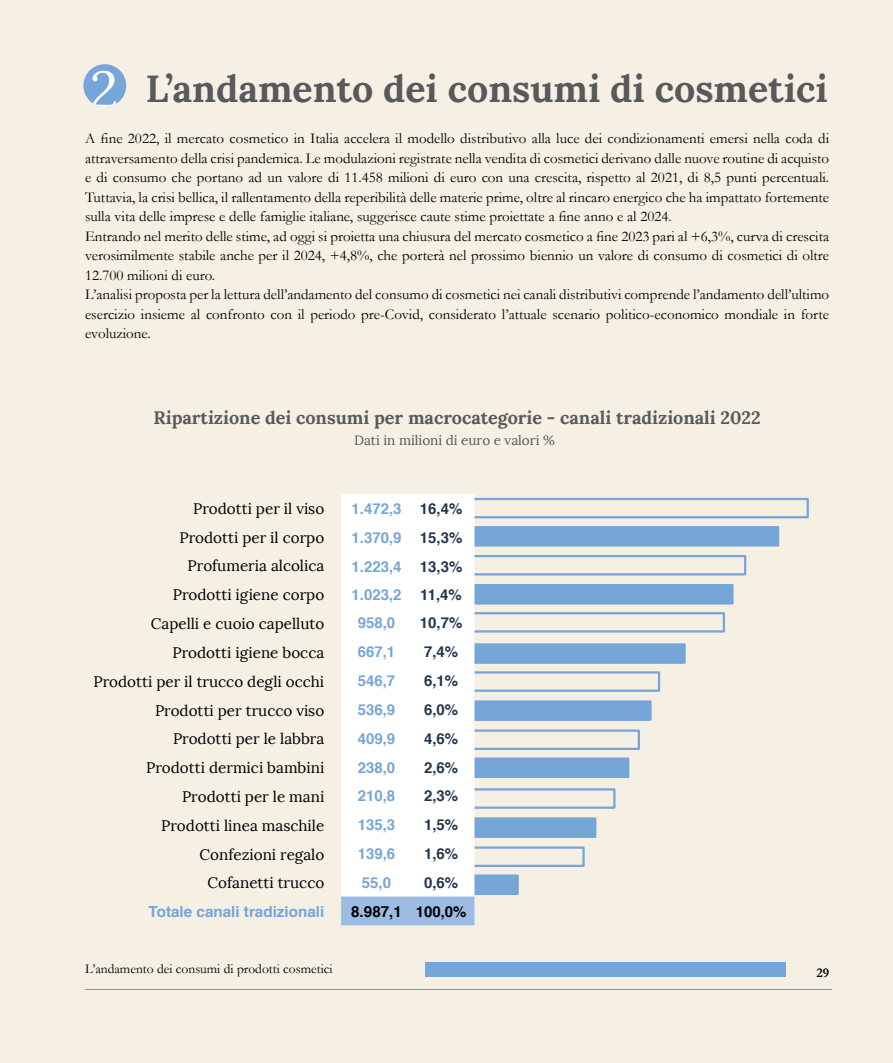
<style>
.page{position:relative;width:893px;height:1063px;background:#f5efe4}
.page>*{position:absolute;margin:0;border:0;box-sizing:border-box;transform-origin:0 0}
.t1{font:700 37.5px "Lora";color:#58595b}
.t2{font:700 18px "Lora";color:#58595b}
.t3{font:15.3px/28.8px "Lora";color:#000;text-align:right}
.t4{font:700 15.3px "Helvetica";color:#76a5d8}
.t5{font:700 15.3px "Helvetica";color:#000}
.t6{font:15px/19.5px "Garamond";color:#000}
.t7{font:700 15px "Helvetica";color:#76a5d8}
.t8{font:700 15px "Helvetica";color:#22374e}
.t9{font:13.5px "Garamond";color:#000}
.t10{font:13.5px "Lora";color:#58595b}
.t11{font:700 13.5px "Garamond";color:#000}
.s1{color:#22374e}
.s2{font-size:15px}
</style>
<div class="page">
<div style="left:83px;top:64px;width:43px;height:43px;background:#76a5d8;border-radius:50%"></div>
<svg style="left:92px;top:71px;width:24px;height:36px"></svg>
<hr style="left:85px;top:989px;width:747px;height:1px;background:#939598">
<div style="left:425px;top:963px;width:361px;height:14px;background:#76a5d8"></div>
<div style="left:467px;top:643px;width:219px;height:21px;background:#76a5d8;border:2px solid #76a5d8"></div>
<div style="left:467px;top:555px;width:279px;height:20px;border:2px solid #76a5d8"></div>
<div style="left:467px;top:700px;width:185px;height:21px;background:#76a5d8;border:2px solid #76a5d8"></div>
<div style="left:467px;top:817px;width:129px;height:21px;background:#76a5d8;border:2px solid #76a5d8"></div>
<div style="left:467px;top:612px;width:258px;height:21px;border:2px solid #76a5d8"></div>
<div style="left:467px;top:758px;width:162px;height:20px;background:#76a5d8"></div>
<div style="left:467px;top:875px;width:52px;height:20px;background:#76a5d8"></div>
<div style="left:467px;top:526px;width:312px;height:21px;background:#76a5d8;border:2px solid #76a5d8"></div>
<div style="left:467px;top:671px;width:193px;height:21px;border:2px solid #76a5d8"></div>
<div style="left:467px;top:788px;width:148px;height:21px;border:2px solid #76a5d8"></div>
<div style="left:467px;top:584px;width:266px;height:21px;background:#76a5d8;border:2px solid #76a5d8"></div>
<div style="left:467px;top:729px;width:173px;height:21px;border:2px solid #76a5d8"></div>
<div style="left:467px;top:846px;width:118px;height:21px;border:2px solid #76a5d8"></div>
<div style="left:467px;top:498px;width:342px;height:20px;border:2px solid #76a5d8"></div>
<div style="left:341px;top:494px;width:133px;height:403px;background:#fff"></div>
<div style="left:341px;top:897px;width:133px;height:28px;background:#9cbce3"></div>
<h1 class="t1" style="left:146px;top:64px;width:683px">L’andamento dei consumi di cosmetici</h1>
<p class="t6" style="left:85px;top:129px;width:746px">A fine 2022, il mercato cosmetico in Italia accelera il modello distributivo alla luce dei condizionamenti emersi nella coda di attraversamento della crisi pandemica. Le modulazioni registrate nella vendita di cosmetici derivano dalle nuove routine di acquisto e di consumo che portano ad un valore di 11.458 milioni di euro con una crescita, rispetto al 2021, di 8,5 punti percentuali.<br>Tuttavia, la crisi bellica, il rallentamento della reperibilità delle materie prime, oltre al rincaro energico che ha impattato fortemente sulla vita delle imprese e delle famiglie italiane, suggerisce caute stime proiettate a fine anno e al 2024.<br>Entrando nel merito delle stime, ad oggi si proietta una chiusura del mercato cosmetico a fine 2023 pari al +6,3%, curva di crescita verosimilmente stabile anche per il 2024, +4,8%, che porterà nel prossimo biennio un valore di consumo di cosmetici di oltre 12.700 milioni di euro.<br>L’analisi proposta per la lettura dell’andamento del consumo di cosmetici nei canali distributivi comprende l’andamento dell’ultimo esercizio insieme al confronto con il periodo pre-Covid, considerato l’attuale scenario politico-economico mondiale in forte evoluzione.</p>
<p class="t2" style="left:153px;top:406px;width:609px">Ripartizione dei consumi per macrocategorie - canali tradizionali 2022</p>
<p class="t10" style="left:354px;top:432px;width:202px">Dati in milioni di euro e valori %</p>
<p class="t3" style="left:93px;top:494px;width:232px">Prodotti per il viso<br>Prodotti per il corpo<br>Profumeria alcolica<br>Prodotti igiene corpo<br>Capelli e cuoio capelluto<br>Prodotti igiene bocca<br>Prodotti per il trucco degli occhi<br>Prodotti per trucco viso<br>Prodotti per le labbra<br>Prodotti dermici bambini<br>Prodotti per le mani<br>Prodotti linea maschile<br>Confezioni regalo<br>Cofanetti trucco</p>
<p class="t4" style="left:149px;top:899px;width:177px">Totale canali tradizionali</p>
<p class="t7" style="left:351px;top:497px;width:112px">1.472,3 <span class="s1">16,4%</span></p>
<p class="t7" style="left:351px;top:525px;width:112px">1.370,9 <span class="s1">15,3%</span></p>
<p class="t7" style="left:351px;top:554px;width:112px">1.223,4 <span class="s1">13,3%</span></p>
<p class="t7" style="left:351px;top:583px;width:112px">1.023,2 <span class="s1">11,4%</span></p>
<p class="t7" style="left:358px;top:611px;width:39px">958,0</p>
<p class="t8" style="left:420px;top:611px;width:44px">10,7%</p>
<p class="t7" style="left:358px;top:640px;width:39px">667,1</p>
<p class="t8" style="left:424px;top:640px;width:36px">7,4%</p>
<p class="t7" style="left:358px;top:669px;width:39px">546,7</p>
<p class="t8" style="left:424px;top:669px;width:36px">6,1%</p>
<p class="t7" style="left:358px;top:697px;width:39px">536,9</p>
<p class="t8" style="left:424px;top:697px;width:36px">6,0%</p>
<p class="t7" style="left:358px;top:726px;width:39px">409,9</p>
<p class="t8" style="left:424px;top:726px;width:36px">4,6%</p>
<p class="t7" style="left:358px;top:755px;width:39px">238,0</p>
<p class="t8" style="left:424px;top:755px;width:36px">2,6%</p>
<p class="t7" style="left:358px;top:784px;width:39px">210,8</p>
<p class="t8" style="left:424px;top:784px;width:36px">2,3%</p>
<p class="t7" style="left:358px;top:813px;width:39px">135,3</p>
<p class="t8" style="left:424px;top:813px;width:36px">1,5%</p>
<p class="t7" style="left:358px;top:842px;width:39px">139,6</p>
<p class="t8" style="left:424px;top:842px;width:36px">1,6%</p>
<p class="t7" style="left:362px;top:870px;width:31px">55,0</p>
<p class="t8" style="left:424px;top:870px;width:36px">0,6%</p>
<p class="t5" style="left:351px;top:899px;width:117px">8.987,1 <span class="s2">100,0%</span></p>
<p class="t9" style="left:85px;top:961px;width:249px">L’andamento dei consumi di prodotti cosmetici</p>
<p class="t11" style="left:816px;top:964px;width:14px">29</p>
</div>
